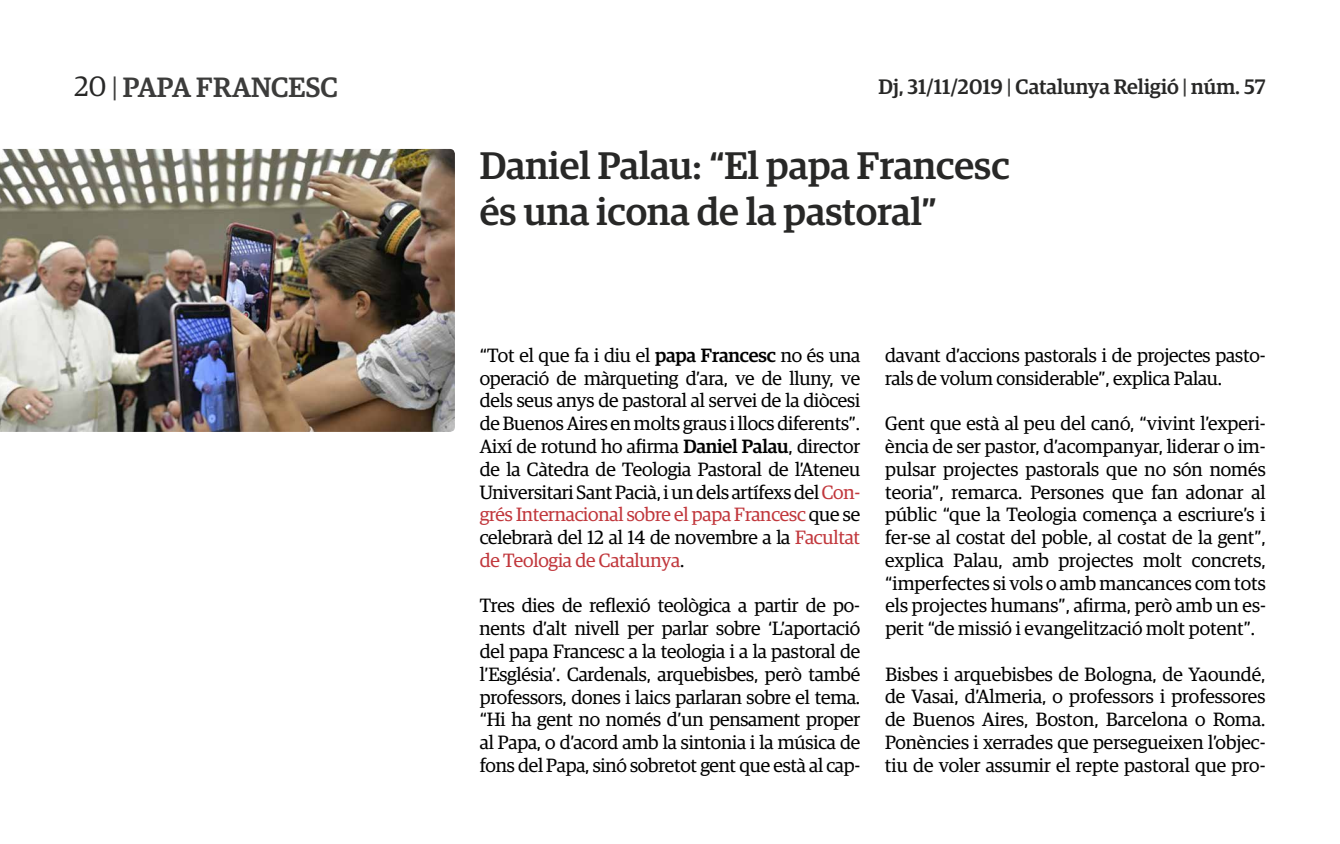
<style>
.page{position:relative;width:1340px;height:844px;background:#fff}
.page>*{position:absolute;margin:0;border:0;box-sizing:border-box;transform-origin:0 0}
.t1{font:500 38.5px/45.5px "Guardian Egyp";color:#282827}
.t2{font:500 28px "Guardian Egyp";color:#3c3c3b}
.t3{font:500 21px "Guardian Egyp";color:#282827}
.t4{font:19.25px/22.8px "Guardian Egyp";letter-spacing:-.01em;color:#000;text-align:justify}
.s1{font-weight:400;color:#282827}
.s2{font-weight:400}
.s3{color:#3c3c3b}
.s4{font-weight:500}
.s5{color:#c1373c}
</style>
<div class="page">
<img style="left:0;top:149px;width:455px;height:283px">
<h2 class="t2" style="left:74px;top:67px;width:265px"><span class="s1">20</span> <span class="s2">|</span> PAPA FRANCESC</h2>
<p class="t3" style="left:878px;top:71px;width:388px">Dj, 31/11/2019 <span class="s3">|</span> Catalunya Religió <span class="s3">|</span> núm. 57</p>
<h1 class="t1" style="left:480px;top:140px;width:531px">Daniel Palau: “El papa Francesc és una icona de la pastoral”</h1>
<p class="t4" style="left:479px;top:342px;width:382px">“Tot el que fa i diu el <span class="s4">papa Francesc</span> no és una operació de màrqueting d’ara, ve de lluny, ve dels seus anys de pastoral al servei de la diòcesi de Buenos Aires en molts graus i llocs diferents”.<br>Així de rotund ho afirma <span class="s4">Daniel Palau</span>, director de la Càtedra de Teologia Pastoral de l’Ateneu Universitari Sant Pacià, i un dels artífexs del <span class="s5">Con&shy;grés Internacional sobre el papa Francesc</span> que se celebrarà del 12 al 14 de novembre a la <span class="s5">Facultat de Teologia de Catalunya</span>.</p>
<p class="t4" style="left:479px;top:593px;width:382px">Tres dies de reflexió teològica a partir de po&shy;nents d’alt nivell per parlar sobre ‘L’aportació del papa Francesc a la teologia i a la pastoral de l’Església’. Cardenals, arquebisbes, però també professors, dones i laics parlaran sobre el tema. “Hi ha gent no només d’un pensament proper al Papa, o d’acord amb la sintonia i la música de fons del Papa, sinó sobretot gent que està al cap-</p>
<p class="t4" style="left:885px;top:342px;width:382px">davant d’accions pastorals i de projectes pasto&shy;rals de volum considerable”, explica Palau.</p>
<p class="t4" style="left:885px;top:411px;width:382px">Gent que està al peu del canó, “vivint l’experi&shy;ència de ser pastor, d’acompanyar, liderar o im&shy;pulsar projectes pastorals que no són només teoria”, remarca. Persones que fan adonar al públic “que la Teologia comença a escriure’s i fer-se al costat del poble, al costat de la gent”, explica Palau, amb projectes molt concrets, “imperfectes si vols o amb mancances com tots els projectes humans”, afirma, però amb un es&shy;perit “de missió i evangelització molt potent”.</p>
<p class="t4" style="left:885px;top:661px;width:382px">Bisbes i arquebisbes de Bologna, de Yaoundé, de Vasai, d’Almeria, o professors i professores de Buenos Aires, Boston, Barcelona o Roma.<br>Ponències i xerrades que persegueixen l’objec&shy;tiu de voler assumir el repte pastoral que pro-</p>
</div>
